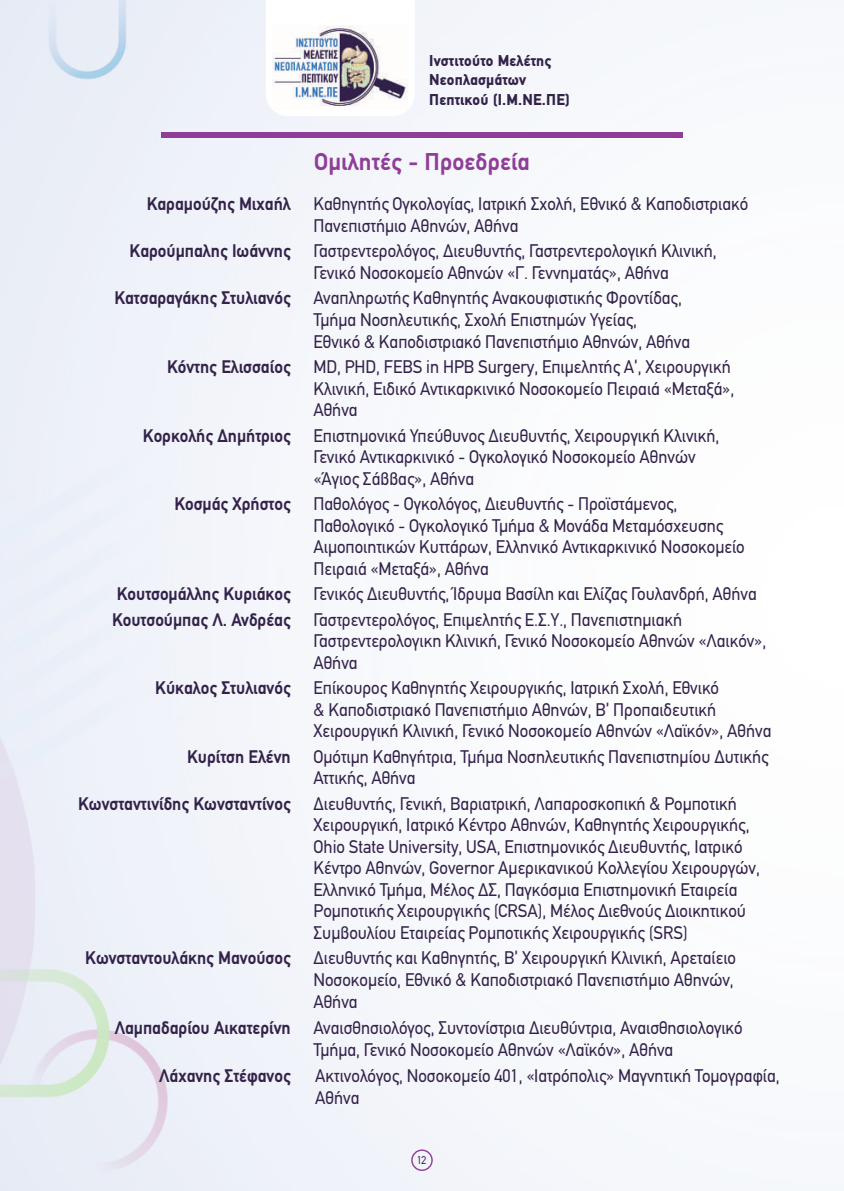
<style>
.page{position:relative;width:844px;height:1191px;background:#fff}
.page>*{position:absolute;margin:0;border:0;box-sizing:border-box;transform-origin:0 0}
.t1{font:700 24.5px "PF Din Text";letter-spacing:.01em;color:#8f3e97}
.t2{font:18.38px/21.5px "PF Din Text";color:#33224a;scale:.94 1}
.t3{font:700 18.38px "PF Din Text";color:#33224a;scale:.94 1}
.t4{font:900 15.75px/18.9px "PF Din Text";letter-spacing:.01em;color:#33224a}
.t5{font:11.03px "CF Din";color:#33224a}
.s1{font-weight:700}
</style>
<div class="page">
<img style="left:0;top:0;width:683px;height:1191px">
<div style="left:411px;top:1149px;width:21px;height:22px;border:1px solid #8f3e97;border-radius:50%"></div>
<svg style="left:266px;top:0;width:148px;height:116px"></svg>
<img style="left:272px;top:26px;width:135px;height:84px">
<div style="left:161px;top:132px;width:521px;height:6px;background:#8f3e97"></div>
<p class="t4" style="left:429px;top:51px;width:124px">Ινστιτούτο Μελέτης<br>Νεοπλασμάτων</p>
<p class="t4" style="left:429px;top:90px;width:142px">Πεπτικού (Ι.Μ.ΝΕ.ΠΕ)</p>
<h1 class="t1" style="left:314px;top:147px;width:217px">Ομιλητές - Προεδρεία</h1>
<p class="t2" style="left:313px;top:193px;width:464px;text-indent:-167px"><span class="s1">Καραμούζης Μιχαήλ</span> Καθηγητής Ογκολογίας, Ιατρική Σχολή, Εθνικό &amp; Καποδιστριακό<br>Πανεπιστήμιο Αθηνών, Αθήνα</p>
<p class="t2" style="left:313px;top:240px;width:430px;text-indent:-184px"><span class="s1">Καρούμπαλης Ιωάννης</span> Γαστρεντερολόγος, Διευθυντής, Γαστρεντερολογική Κλινική,<br>Γενικό Νοσοκομείο Αθηνών «Γ. Γεννηματάς», Αθήνα</p>
<p class="t2" style="left:313px;top:287px;width:402px;text-indent:-199px"><span class="s1">Κατσαραγάκης Στυλιανός</span> Αναπληρωτής Καθηγητής Ανακουφιστικής Φροντίδας,<br>Τμήμα Νοσηλευτικής, Σχολή Επιστημών Υγείας,<br>Εθνικό &amp; Καποδιστριακό Πανεπιστήμιο Αθηνών, Αθήνα</p>
<p class="t2" style="left:313px;top:356px;width:449px;text-indent:-146px"><span class="s1">Κόντης Ελισσαίος</span> MD, PHD, FEBS in HPB Surgery, Επιμελητής Α’, Χειρουργική<br>Κλινική, Ειδικό Αντικαρκινικό Νοσοκομείο Πειραιά «Μεταξά»,<br>Αθήνα</p>
<p class="t2" style="left:313px;top:424px;width:433px;text-indent:-170px"><span class="s1">Κορκολής Δημήτριος</span> Επιστημονικά Υπεύθυνος Διευθυντής, Χειρουργική Κλινική,<br>Γενικό Αντικαρκινικό - Ογκολογικό Νοσοκομείο Αθηνών «Άγιος Σάββας», Αθήνα</p>
<p class="t2" style="left:313px;top:493px;width:460px;text-indent:-139px"><span class="s1">Κοσμάς Χρήστος</span> Παθολόγος - Ογκολόγος, Διευθυντής - Προϊστάμενος, Παθολογικό - Ογκολογικό Τμήμα &amp; Μονάδα Μεταμόσχευσης Αιμοποιητικών Κυττάρων, Ελληνικό Αντικαρκινικό Νοσοκομείο Πειραιά «Μεταξά», Αθήνα</p>
<p class="t2" style="left:112px;top:581px;width:687px;line-height:25.6px"><span class="s1">Κουτσομάλλης Κυριάκος</span> Γενικός Διευθυντής, Ίδρυμα Βασίλη και Ελίζας Γουλανδρή, Αθήνα<br><span class="s1">Κουτσούμπας Λ. Ανδρέας</span> Γαστρεντερολόγος, Επιμελητής Ε.Σ.Υ., Πανεπιστημιακή</p>
<p class="t2" style="left:313px;top:630px;width:483px">Γαστρεντερολογικη Κλινική, Γενικό Νοσοκομείο Αθηνών «Λαικόν»,<br>Αθήνα</p>
<p class="t2" style="left:313px;top:677px;width:488px;text-indent:-158px"><span class="s1">Κύκαλος Στυλιανός</span> Επίκουρος Καθηγητής Χειρουργικής, Ιατρική Σχολή, Εθνικό<br>&amp; Καποδιστριακό Πανεπιστήμιο Αθηνών, Β’ Προπαιδευτική<br>Χειρουργική Κλινική, Γενικό Νοσοκομείο Αθηνών «Λαϊκόν», Αθήνα</p>
<p class="t2" style="left:313px;top:746px;width:485px;text-indent:-126px"><span class="s1">Κυρίτση Ελένη</span> Ομότιμη Καθηγήτρια, Τμήμα Νοσηλευτικής Πανεπιστημίου Δυτικής<br>Αττικής, Αθήνα</p>
<p class="t2" style="left:313px;top:793px;width:476px;text-indent:-235px"><span class="s1">Κωνσταντινίδης Κωνσταντίνος</span> Διευθυντής, Γενική, Βαριατρική, Λαπαροσκοπική &amp; Ρομποτική Χειρουργική, Ιατρικό Κέντρο Αθηνών, Καθηγητής Χειρουργικής, Ohio State University, USA, Επιστημονικός Διευθυντής, Ιατρικό Κέντρο Αθηνών, Governor Αμερικανικού Κολλεγίου Χειρουργών, Ελληνικό Τμήμα, Μέλος ΔΣ, Παγκόσμια Επιστημονική Εταιρεία Ρομποτικής Χειρουργικής (CRSA), Μέλος Διεθνούς Διοικητικού Συμβουλίου Εταιρείας Ρομποτικής Χειρουργικής (SRS)</p>
<p class="t2" style="left:313px;top:947px;width:451px;text-indent:-228px"><span class="s1">Κωνσταντουλάκης Μανούσος</span> Διευθυντής και Καθηγητής, Β’ Χειρουργική Κλινική, Αρεταίειο<br>Νοσοκομείο, Εθνικό &amp; Καποδιστριακό Πανεπιστήμιο Αθηνών,<br>Αθήνα</p>
<p class="t2" style="left:313px;top:1017px;width:458px;text-indent:-199px"><span class="s1">Λαμπαδαρίου Αικατερίνη</span> Αναισθησιολόγος, Συντονίστρια Διευθύντρια, Αναισθησιολογικό<br>Τμήμα, Γενικό Νοσοκομείο Αθηνών «Λαϊκόν», Αθήνα</p>
<p class="t3" style="left:159px;top:1065px;width:141px">Λάχανης Στέφανος</p>
<p class="t2" style="left:315px;top:1065px;width:495px">Ακτινολόγος, Νοσοκομείο 401, «Ιατρόπολις» Μαγνητική Τομογραφία,<br>Αθήνα</p>
<p class="t5" style="left:417px;top:1154px;width:11px">12</p>
</div>
